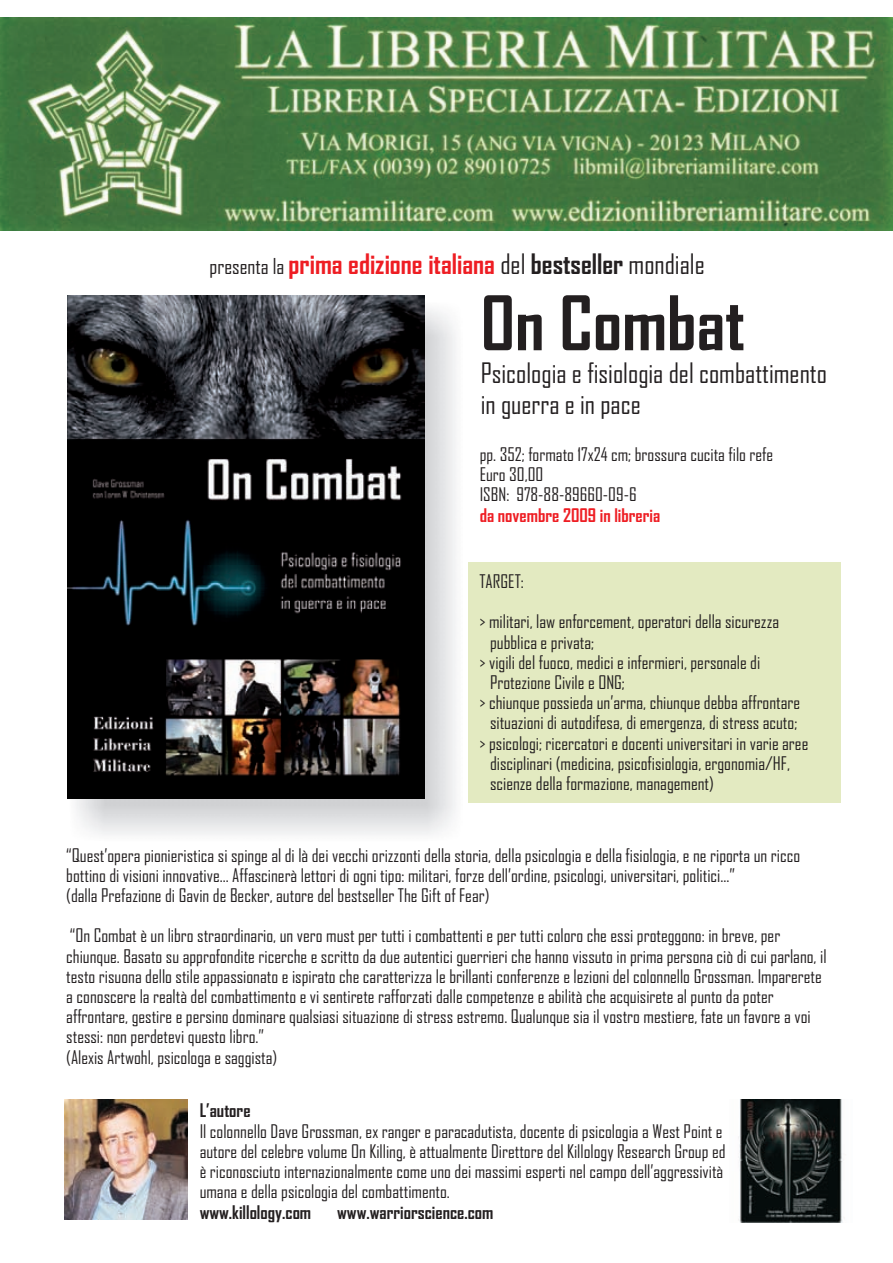
<style>
.page{position:relative;width:893px;height:1263px;background:#fff}
.page>*{position:absolute;margin:0;border:0;box-sizing:border-box;transform-origin:0 0}
.t1{font:700 72px "Agency FB";color:#231f20}
.t2{font:27px/30.3px "Agency FB";color:#231f20}
.t3{font:700 27px "Agency FB";color:#ee1d23}
.t4{font:18px/20.2px "Agency FB";color:#231f20}
.t5{font:700 18px "Agency FB";color:#231f20}
.t6{font:700 18px "Agency FB";color:#ee1d23}
.s1{font-weight:400;font-size:21px;color:#231f20}
.s2{font-weight:400;color:#231f20}
.s3{color:#231f20}
</style>
<div class="page">
<div style="left:468px;top:562px;width:373px;height:241px;background:#e3eac1"></div>
<img style="left:738px;top:1099px;width:105px;height:123px">
<img style="left:65px;top:1100px;width:123px;height:119px">
<img style="left:67px;top:295px;width:358px;height:504px">
<img style="left:1px;top:17px;width:891px;height:214px">
<h2 class="t3" style="left:210px;top:253px;width:497px"><span class="s1">presenta la</span> prima edizione italiana <span class="s2">del</span> <span class="s3">bestseller</span> <span class="s2">mondiale</span></h2>
<h1 class="t1" style="left:481px;top:295px;width:266px">On Combat</h1>
<h2 class="t2" style="left:481px;top:360px;width:348px">Psicologia e fisiologia del combattimento in guerra e in pace</h2>
<p class="t4" style="left:480px;top:445px;width:295px">pp. 352; formato 17x24 cm; brossura cucita filo refe<br>Euro 30,00<br>ISBN: 978-88-89660-09-6</p>
<p class="t6" style="left:480px;top:508px;width:182px">da novembre 2009 in libreria</p>
<p class="t4" style="left:479px;top:573px;width:46px">TARGET:</p>
<p class="t4" style="left:479px;top:613px;width:301px">&gt; militari, law enforcement, operatori della sicurezza</p>
<p class="t4" style="left:490px;top:633px;width:106px">pubblica e privata;</p>
<p class="t4" style="left:479px;top:653px;width:282px">&gt; vigili del fuoco, medici e infermieri, personale di</p>
<p class="t4" style="left:490px;top:674px;width:136px">Protezione Civile e ONG;</p>
<p class="t4" style="left:479px;top:694px;width:322px">&gt; chiunque possieda un’arma, chiunque debba affrontare</p>
<p class="t4" style="left:490px;top:714px;width:309px">situazioni di autodifesa, di emergenza, di stress acuto;</p>
<p class="t4" style="left:479px;top:734px;width:330px">&gt; psicologi; ricercatori e docenti universitari in varie aree</p>
<p class="t4" style="left:490px;top:754px;width:301px">disciplinari (medicina, psicofisiologia, ergonomia/HF,</p>
<p class="t4" style="left:490px;top:775px;width:225px">scienze della formazione, management)</p>
<p class="t4" style="left:66px;top:846px;width:735px">“Quest’opera pionieristica si spinge al di là dei vecchi orizzonti della storia, della psicologia e della fisiologia, e ne riporta un ricco bottino di visioni innovative... Affascinerà lettori di ogni tipo: militari, forze dell’ordine, psicologi, universitari, politici...”<br>(dalla Prefazione di Gavin de Becker, autore del bestseller The Gift of Fear)</p>
<p class="t4" style="left:66px;top:927px;width:762px">“On Combat è un libro straordinario, un vero must per tutti i combattenti e per tutti coloro che essi proteggono: in breve, per chiunque. Basato su approfondite ricerche e scritto da due autentici guerrieri che hanno vissuto in prima persona ciò di cui parlano, il testo risuona dello stile appassionato e ispirato che caratterizza le brillanti conferenze e lezioni del colonnello Grossman. Imparerete a conoscere la realtà del combattimento e vi sentirete rafforzati dalle competenze e abilità che acquisirete al punto da poter affrontare, gestire e persino dominare qualsiasi situazione di stress estremo. Qualunque sia il vostro mestiere, fate un favore a voi stessi: non perdetevi questo libro.”<br>(Alexis Artwohl, psicologa e saggista)</p>
<p class="t5" style="left:200px;top:1104px;width:52px">L’autore</p>
<p class="t4" style="left:200px;top:1122px;width:527px">Il colonnello Dave Grossman, ex ranger e paracadutista, docente di psicologia a West Point e autore del celebre volume On Killing, è attualmente Direttore del Killology Research Group ed è riconosciuto internazionalmente come uno dei massimi esperti nel campo dell’aggressività umana e della psicologia del combattimento.</p>
<p class="t5" style="left:200px;top:1205px;width:113px">www.killology.com</p>
<p class="t5" style="left:337px;top:1205px;width:158px">www.warriorscience.com</p>
</div>
